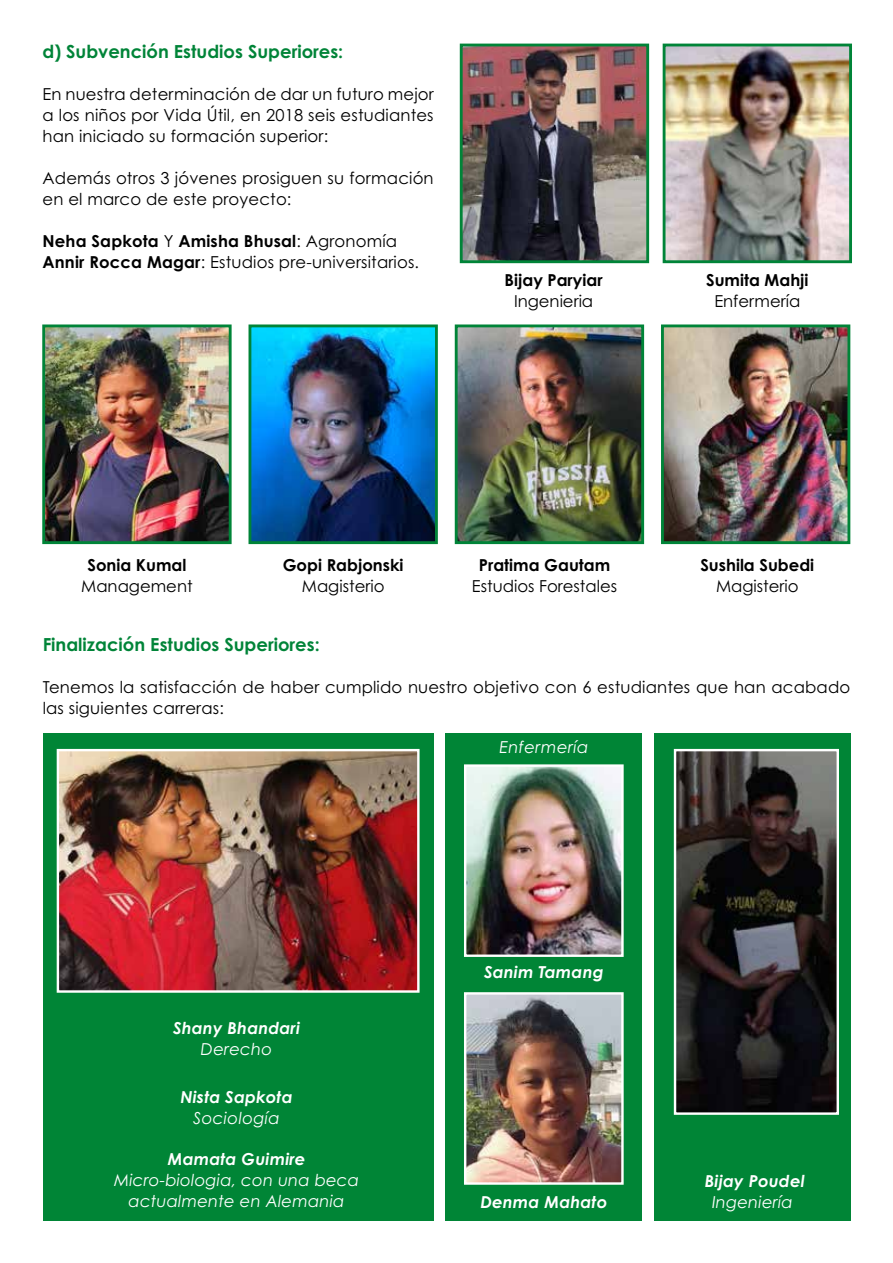
<style>
.page{position:relative;width:893px;height:1263px;background:#fff}
.page>*{position:absolute;margin:0;border:0;box-sizing:border-box;transform-origin:0 0}
.t1{font:700 18px "Century Gothic";color:#008438}
.t2{font:16.5px/21px "Century Gothic";letter-spacing:.01em;color:#000}
.t3{font:italic 16.5px/21px "Century Gothic";letter-spacing:.01em;color:#fff;text-align:center}
.t4{font:700 16.5px "Century Gothic";color:#000}
.t5{font:italic 700 16.5px "Century Gothic";letter-spacing:.01em;color:#fff}
.s1{font-weight:700}
</style>
<div class="page">
<div style="left:43px;top:733px;width:391px;height:487px;background:#008536"></div>
<img style="left:60px;top:752px;width:357px;height:238px">
<div style="left:57px;top:749px;width:363px;height:244px;border:2px solid #fff"></div>
<div style="left:446px;top:733px;width:196px;height:487px;background:#008536"></div>
<img style="left:467px;top:767px;width:154px;height:187px">
<div style="left:464px;top:764px;width:160px;height:193px;border:2px solid #fff"></div>
<img style="left:467px;top:995px;width:154px;height:187px">
<div style="left:464px;top:992px;width:160px;height:193px;border:2px solid #fff"></div>
<img style="left:464px;top:48px;width:181px;height:211px">
<div style="left:460px;top:44px;width:189px;height:219px;border:3px solid #008438"></div>
<img style="left:667px;top:48px;width:181px;height:211px">
<div style="left:663px;top:44px;width:189px;height:219px;border:3px solid #008438"></div>
<img style="left:46px;top:328px;width:182px;height:212px">
<div style="left:42px;top:324px;width:190px;height:220px;border:3px solid #008438"></div>
<img style="left:252px;top:328px;width:182px;height:212px">
<div style="left:248px;top:324px;width:190px;height:220px;border:3px solid #008438"></div>
<img style="left:459px;top:328px;width:181px;height:212px">
<div style="left:455px;top:324px;width:189px;height:220px;border:3px solid #008438"></div>
<img style="left:665px;top:328px;width:181px;height:212px">
<div style="left:661px;top:324px;width:189px;height:220px;border:3px solid #008438"></div>
<div style="left:654px;top:733px;width:196px;height:487px;background:#008536"></div>
<img style="left:677px;top:752px;width:159px;height:360px">
<div style="left:674px;top:749px;width:165px;height:366px;border:2px solid #fff"></div>
<p class="t1" style="left:43px;top:41px;width:302px">d) Subvención Estudios Superiores:</p>
<p class="t2" style="left:43px;top:84px;width:393px;text-align:justify">En nuestra determinación de dar un futuro mejor a los niños por Vida Útil, en 2018 seis estudiantes han iniciado su formación superior:</p>
<p class="t2" style="left:43px;top:168px;width:393px">Además otros 3 jóvenes prosiguen su formación en el marco de este proyecto:</p>
<p class="t2" style="left:43px;top:231px;width:378px"><span class="s1">Neha Sapkota</span> Y <span class="s1">Amisha Bhusal</span>: Agronomía<br><span class="s1">Annir Rocca Magar</span>: Estudios pre-universitarios.</p>
<p class="t4" style="left:505px;top:270px;width:100px">Bijay Paryiar</p>
<p class="t2" style="left:514px;top:291px;width:81px">Ingenieria</p>
<p class="t4" style="left:706px;top:270px;width:104px">Sumita Mahji</p>
<p class="t2" style="left:714px;top:291px;width:87px">Enfermería</p>
<p class="t4" style="left:87px;top:554px;width:100px">Sonia Kumal</p>
<p class="t2" style="left:81px;top:575px;width:113px">Management</p>
<p class="t4" style="left:283px;top:554px;width:122px">Gopi Rabjonski</p>
<p class="t2" style="left:302px;top:575px;width:84px">Magisterio</p>
<p class="t4" style="left:479px;top:554px;width:133px">Pratima Gautam</p>
<p class="t2" style="left:472px;top:575px;width:147px">Estudios Forestales</p>
<p class="t4" style="left:700px;top:554px;width:115px">Sushila Subedi</p>
<p class="t2" style="left:716px;top:575px;width:84px">Magisterio</p>
<p class="t1" style="left:43px;top:633px;width:279px">Finalización Estudios Superiores:</p>
<p class="t2" style="left:43px;top:676px;width:809px">Tenemos la satisfacción de haber cumplido nuestro objetivo con 6 estudiantes que han acabado las siguientes carreras:</p>
<p class="t3" style="left:499px;top:736px;width:90px">Enfermería</p>
<p class="t5" style="left:173px;top:1017px;width:128px">Shany Bhandari</p>
<p class="t3" style="left:201px;top:1038px;width:73px">Derecho</p>
<p class="t5" style="left:180px;top:1086px;width:114px">Nista Sapkota</p>
<p class="t3" style="left:193px;top:1107px;width:88px">Sociología</p>
<p class="t5" style="left:168px;top:1149px;width:139px">Mamata Guimire</p>
<p class="t3" style="left:114px;top:1170px;width:247px">Micro-biologia, con una beca actualmente en Alemania</p>
<p class="t5" style="left:484px;top:961px;width:121px">Sanim Tamang</p>
<p class="t5" style="left:480px;top:1191px;width:128px">Denma Mahato</p>
<p class="t5" style="left:705px;top:1170px;width:101px">Bijay Poudel</p>
<p class="t3" style="left:712px;top:1191px;width:82px">Ingeniería</p>
</div>
